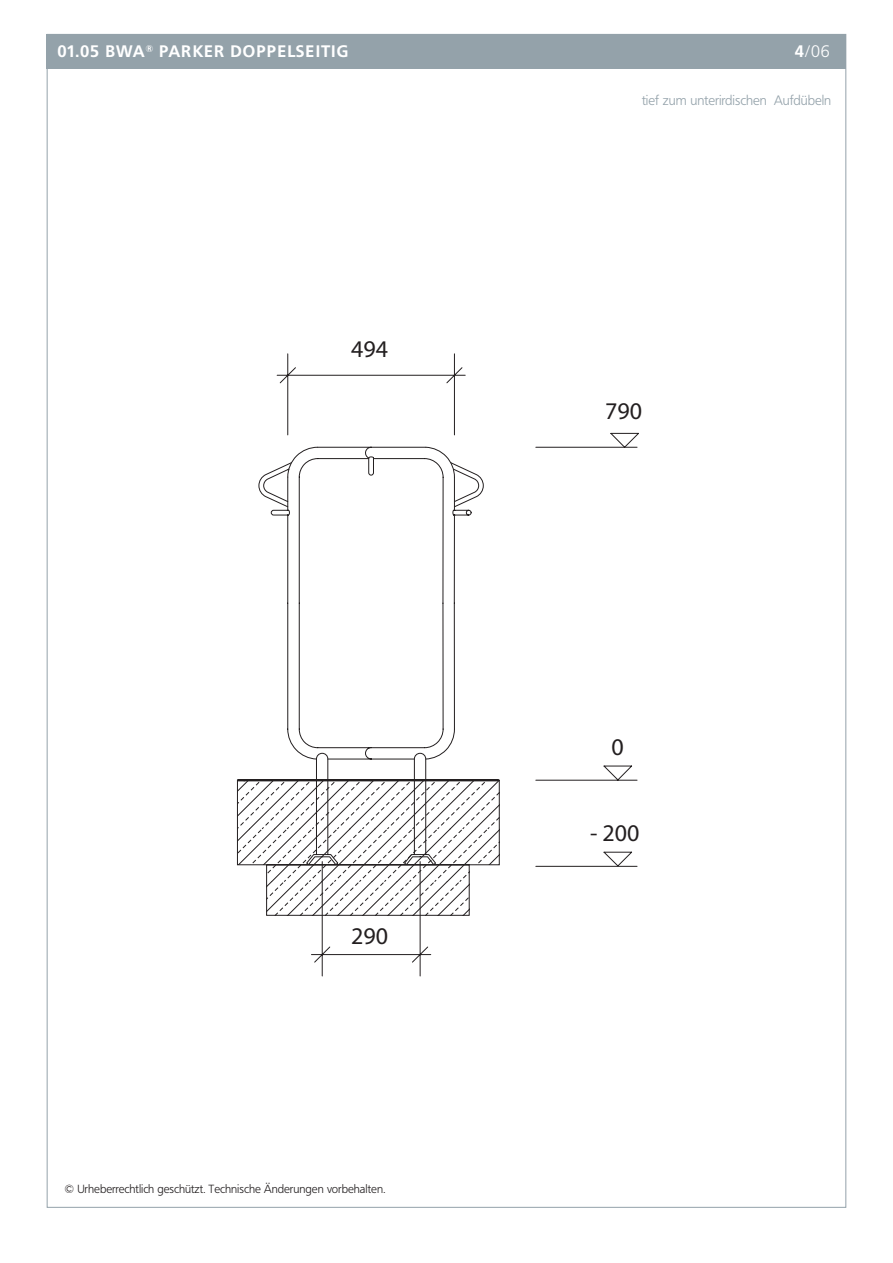
<style>
.page{position:relative;width:893px;height:1263px;background:#fff}
.page>*{position:absolute;margin:0;border:0;box-sizing:border-box;transform-origin:0 0}
.t1{font:24px "Myriad";color:#231f20}
.t2{font:700 16.5px "Frutiger BQ";letter-spacing:.07em;color:#fff}
.t3{font:300 16.5px "Frutiger BQ";color:#fff}
.t4{font:300 13.5px "Frutiger BQ";color:#94a2aa}
.t5{font:300 11.7px "Frutiger BQ";color:#231f20}
.s1{font-weight:700}
</style>
<div class="page">
<div style="left:47px;top:34px;width:799px;height:1174px;background:#fff;border:1px solid #94a2aa"></div>
<div style="left:47px;top:34px;width:799px;height:34px;background:#94a2aa"></div>
<hr style="left:244px;top:779px;width:127px;height:2px;background:#231f20">
<svg style="left:258px;top:474px;width:8px;height:24px"></svg>
<svg style="left:266px;top:353px;width:200px;height:406px"></svg>
<svg style="left:535px;top:432px;width:104px;height:15px"></svg>
<svg style="left:311px;top:447px;width:327px;height:529px"></svg>
<svg style="left:239px;top:782px;width:259px;height:81px"></svg>
<div style="left:237px;top:780px;width:263px;height:85px;border:1px solid #231f20"></div>
<svg style="left:266px;top:865px;width:203px;height:50px"></svg>
<h2 class="t2" style="left:57px;top:42px;width:293px">01.05 BWA<sup>®</sup> PARKER DOPPELSEITIG</h2>
<h2 class="t3" style="left:795px;top:42px;width:37px"><span class="s1">4</span>/06</h2>
<h1 class="t1" style="left:351px;top:337px;width:38px">494</h1>
<h1 class="t1" style="left:351px;top:924px;width:38px">290</h1>
<p class="t5" style="left:64px;top:1182px;width:322px">© Urheberrechtlich geschützt. Technische Änderungen vorbehalten.</p>
<p class="t4" style="left:642px;top:92px;width:191px">tief zum unterirdischen Aufdübeln</p>
<h1 class="t1" style="left:605px;top:399px;width:38px">790</h1>
<h1 class="t1" style="left:612px;top:735px;width:14px">0</h1>
<h1 class="t1" style="left:590px;top:821px;width:51px">- 200</h1>
</div>
